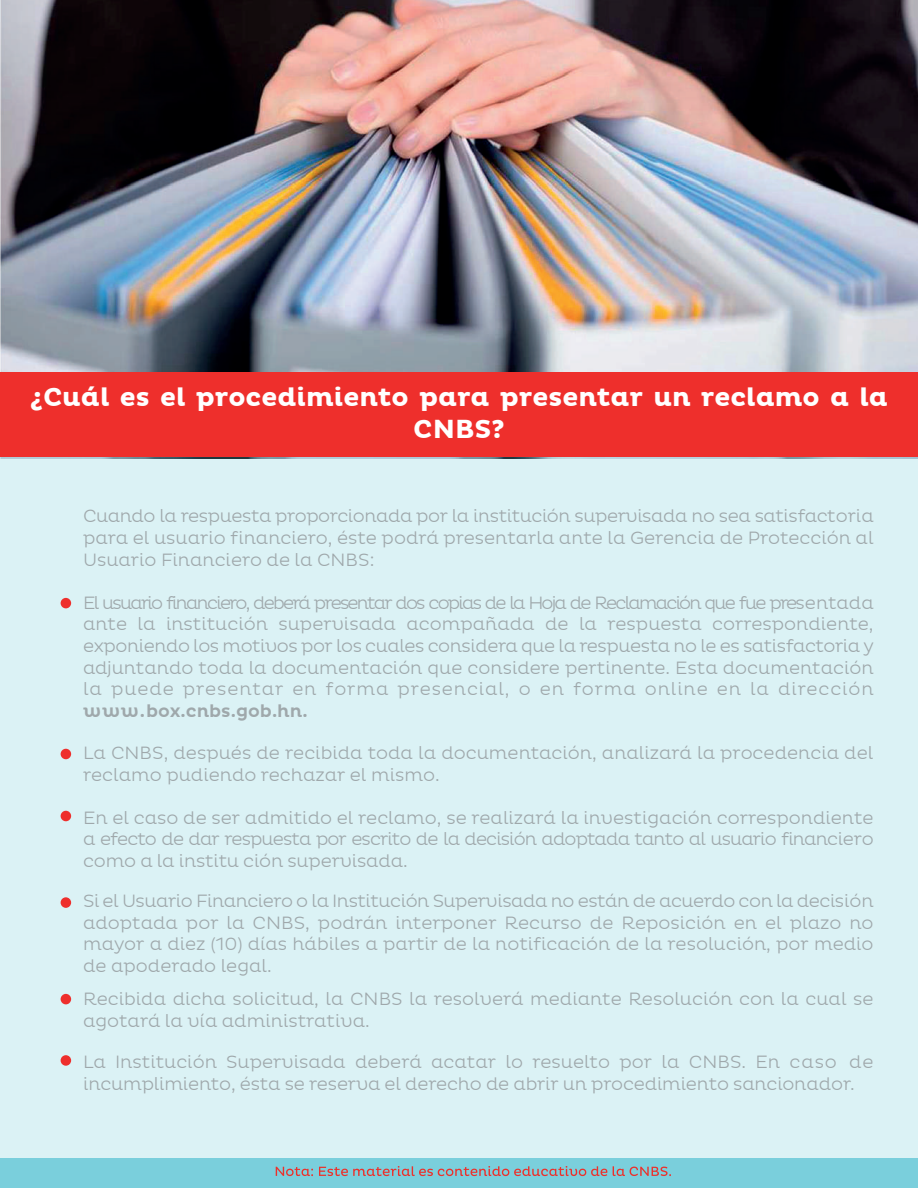
<style>
.page{position:relative;width:918px;height:1188px;background:#fff}
.page>*{position:absolute;margin:0;border:0;box-sizing:border-box;transform-origin:0 0}
.t1{font:700 26.4px/31.8px "Pluto";color:#fff;text-align:center}
.t2{font:300 18px/21.6px "Pluto";color:#9fa8ab;text-align:justify}
.t3{font:500 18px "Pluto";color:#9fa8ab}
</style>
<div class="page">
<img style="left:0;top:0;width:918px;height:372px">
<div style="left:0;top:373px;width:918px;height:813px;background:#dbf2f5"></div>
<div style="left:0;top:372px;width:918px;height:85px;background:#ee2f2c"></div>
<div style="left:61px;top:598px;width:10px;height:10px;background:#ee2f2c;border-radius:50%"></div>
<div style="left:61px;top:749px;width:10px;height:10px;background:#ee2f2c;border-radius:50%"></div>
<div style="left:61px;top:994px;width:10px;height:10px;background:#ee2f2c;border-radius:50%"></div>
<div style="left:61px;top:897px;width:10px;height:11px;background:#ee2f2c;border-radius:50%"></div>
<div style="left:61px;top:811px;width:10px;height:10px;background:#ee2f2c;border-radius:50%"></div>
<div style="left:61px;top:1055px;width:10px;height:11px;background:#ee2f2c;border-radius:50%"></div>
<div style="left:0;top:1158px;width:918px;height:30px;background:#7acfdc"></div>
<svg style="left:276px;top:1167px;width:37px;height:9px"></svg>
<svg style="left:319px;top:1166px;width:288px;height:10px"></svg>
<svg style="left:613px;top:1166px;width:58px;height:10px"></svg>
<h1 class="t1" style="left:30px;top:381px;width:859px">¿Cuál es el procedimiento para presentar un reclamo a la<br>CNBS?</h1>
<p class="t2" style="left:83px;top:505px;width:792px">Cuando la respuesta proporcionada por la institución supervisada no sea satisfactoria para el usuario financiero, éste podrá presentarla ante la Gerencia de Protección al Usuario Financiero de la CNBS:</p>
<p class="t2" style="left:83px;top:592px;width:792px">El usuario financiero, deberá presentar dos copias de la Hoja de Reclamación que fue presentada ante la institución supervisada acompañada de la respuesta correspondiente, exponiendo los motivos por los cuales considera que la respuesta no le es satisfactoria y adjuntando toda la documentación que considere pertinente. Esta documentación la puede presentar en forma presencial, o en forma online en la dirección</p>
<p class="t3" style="left:83px;top:701px;width:226px">www.box.cnbs.gob.hn.</p>
<p class="t2" style="left:83px;top:742px;width:792px">La CNBS, después de recibida toda la documentación, analizará la procedencia del reclamo pudiendo rechazar el mismo.</p>
<p class="t2" style="left:83px;top:806px;width:792px">En el caso de ser admitido el reclamo, se realizará la investigación correspondiente a efecto de dar respuesta por escrito de la decisión adoptada tanto al usuario financiero como a la institu ción supervisada.</p>
<p class="t2" style="left:83px;top:890px;width:792px">Si el Usuario Financiero o la Institución Supervisada no están de acuerdo con la decisión adoptada por la CNBS, podrán interponer Recurso de Reposición en el plazo no mayor a diez (10) días hábiles a partir de la notificación de la resolución, por medio de apoderado legal.</p>
<p class="t2" style="left:83px;top:988px;width:792px">Recibida dicha solicitud, la CNBS la resolverá mediante Resolución con la cual se agotará la vía administrativa.</p>
<p class="t2" style="left:83px;top:1051px;width:792px">La Institución Supervisada deberá acatar lo resuelto por la CNBS. En caso de incumplimiento, ésta se reserva el derecho de abrir un procedimiento sancionador.</p>
</div>
